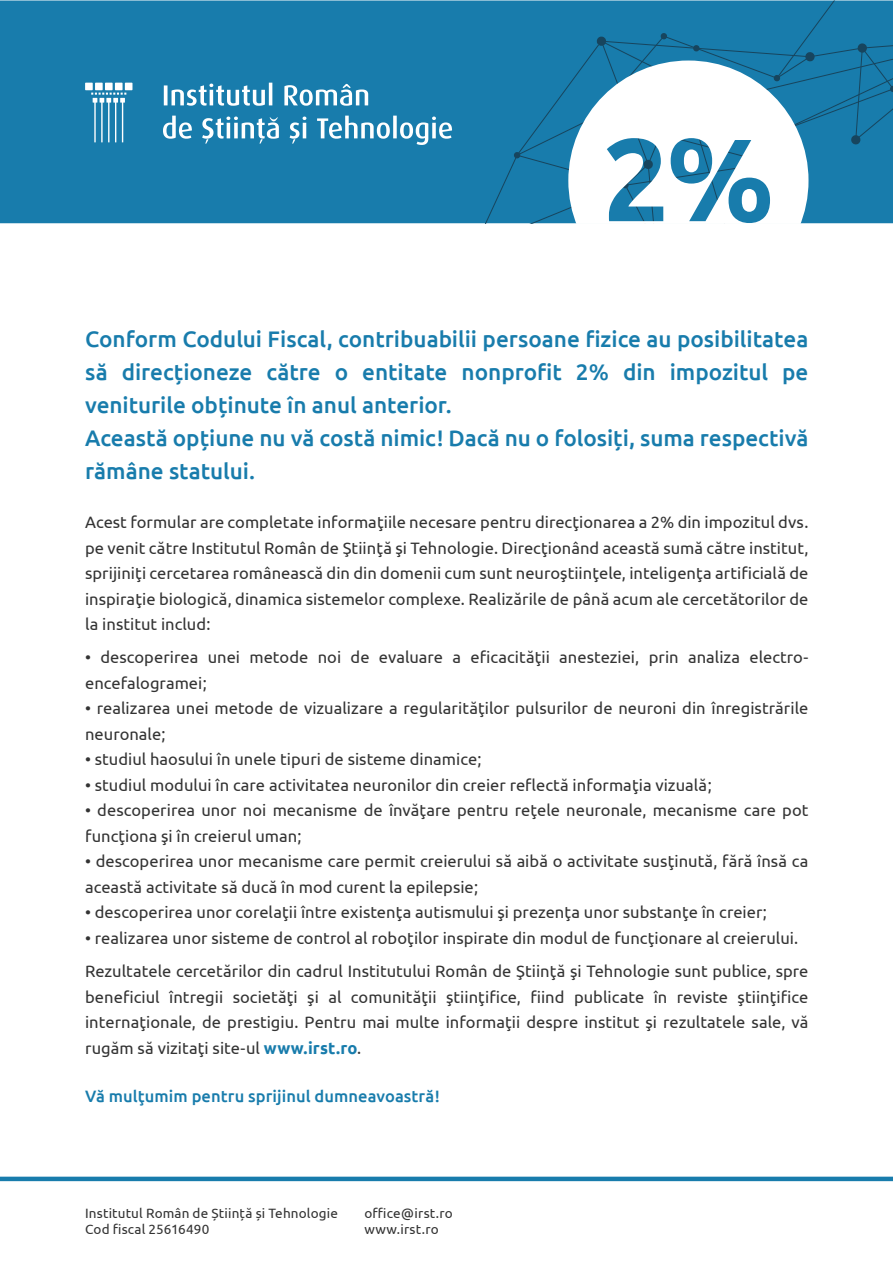
<style>
.page{position:relative;width:893px;height:1264px;background:#fff}
.page>*{position:absolute;margin:0;border:0;box-sizing:border-box;transform-origin:0 0}
.t1{font:500 22.5px/33px "Ubuntu";color:#187cac}
.t2{font:16.5px/25.5px "Ubuntu";letter-spacing:.005em;color:#333}
.t3{font:500 16.5px "Ubuntu";letter-spacing:.005em;color:#187cac}
.t4{font:13.5px/16.2px "Ubuntu";letter-spacing:.01em;color:#333}
.s1{font-weight:700;color:#187cac}
</style>
<div class="page">
<div style="left:0;top:0;width:892px;height:223px;background:#187cac"></div>
<svg style="left:474px;top:0;width:419px;height:224px"></svg>
<hr style="left:94px;top:102px;width:2px;height:40px;background:#fff">
<hr style="left:122px;top:102px;width:1px;height:40px;background:#fff">
<hr style="left:115px;top:102px;width:1px;height:40px;background:#fff">
<hr style="left:108px;top:102px;width:1px;height:40px;background:#fff">
<svg style="left:85px;top:83px;width:47px;height:20px"></svg>
<hr style="left:101px;top:102px;width:2px;height:40px;background:#fff">
<svg style="left:163px;top:83px;width:289px;height:62px"></svg>
<svg style="left:0;top:1176px;width:892px;height:6px;background:#519cc0"></svg>
<p class="t1" style="left:85px;top:321px;width:724px">Conform Codului Fiscal, contribuabilii persoane fizice au posibilitatea să direcționeze către o entitate nonprofit 2% din impozitul pe veniturile obținute în anul anterior.<br>Această opțiune nu vă costă nimic! Dacă nu o folosiți, suma respectivă rămâne statului.</p>
<p class="t2" style="left:85px;top:509px;width:724px;text-align:justify">Acest formular are completate informaţiile necesare pentru direcţionarea a 2% din impozitul dvs. pe venit către Institutul Român de Ştiinţă şi Tehnologie. Direcţionând această sumă către institut, sprijiniţi cercetarea românească din din domenii cum sunt neuroştiinţele, inteligenţa artificială de inspiraţie biologică, dinamica sistemelor complexe. Realizările de până acum ale cercetătorilor de la institut includ:</p>
<p class="t2" style="left:85px;top:644px;width:724px">• descoperirea unei metode noi de evaluare a eficacităţii anesteziei, prin analiza electro&shy;encefalogramei;</p>
<p class="t2" style="left:85px;top:695px;width:724px">• realizarea unei metode de vizualizare a regularităţilor pulsurilor de neuroni din înregistrările neuronale;</p>
<p class="t2" style="left:85px;top:746px;width:398px">• studiul haosului în unele tipuri de sisteme dinamice;</p>
<p class="t2" style="left:85px;top:771px;width:628px">• studiul modului în care activitatea neuronilor din creier reflectă informaţia vizuală;</p>
<p class="t2" style="left:85px;top:797px;width:724px">• descoperirea unor noi mecanisme de învăţare pentru reţele neuronale, mecanisme care pot funcţiona şi în creierul uman;</p>
<p class="t2" style="left:85px;top:848px;width:724px">• descoperirea unor mecanisme care permit creierului să aibă o activitate susţinută, fără însă ca această activitate să ducă în mod curent la epilepsie;</p>
<p class="t2" style="left:85px;top:899px;width:683px">• descoperirea unor corelaţii între existenţa autismului şi prezenţa unor substanţe în creier;</p>
<p class="t2" style="left:85px;top:921px;width:724px;line-height:33px">• realizarea unor sisteme de control al roboţilor inspirate din modul de funcţionare al creierului.<br>Rezultatele cercetărilor din cadrul Institutului Român de Ştiinţă şi Tehnologie sunt publice, spre</p>
<p class="t2" style="left:85px;top:983px;width:724px;text-align:justify">beneficiul întregii societăţi şi al comunităţii ştiinţifice, fiind publicate în reviste ştiinţifice internaţionale, de prestigiu. Pentru mai multe informaţii despre institut şi rezultatele sale, vă rugăm să vizitaţi site-ul <span class="s1">www.irst.ro</span>.</p>
<p class="t3" style="left:85px;top:1085px;width:356px">Vă mulţumim pentru sprijinul dumneavoastră!</p>
<p class="t4" style="left:85px;top:1204px;width:254px">Institutul Român de Știință și Tehnologie<br>Cod fiscal 25616490</p>
<p class="t4" style="left:364px;top:1204px;width:90px">office@irst.ro www.irst.ro</p>
</div>
